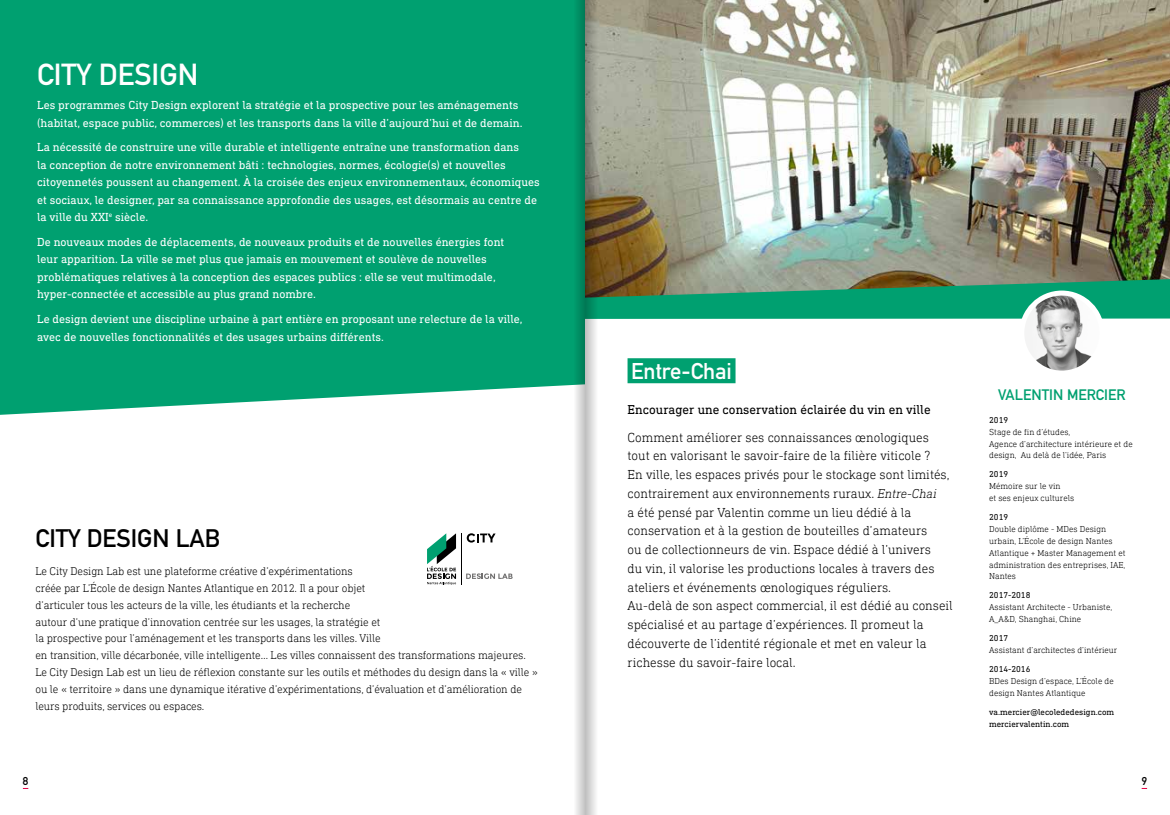
<style>
.page{position:relative;width:1170px;height:815px;background:#fff}
.page>*{position:absolute;margin:0;border:0;box-sizing:border-box;transform-origin:0 0}
.t1{font:700 30px "DIN Alternate";color:#fff}
.t2{font:700 25px "DIN Alternate";color:#000}
.t3{font:700 22.5px "DIN Alternate";color:#fff}
.t4{font:700 15px "DIN Alternate";color:#00a070}
.t5{font:300 13.12px/18.8px "DIN Next Slab W04";color:#000}
.t6{font:13.12px "DIN Next Slab W04";color:#000}
.t7{font:11.88px/17.5px "DIN Next Slab W04";color:#fff}
.t8{font:300 11.25px/16.9px "DIN Next Slab W04";letter-spacing:-.01em;color:#000}
.t9{font:700 11.25px "DIN Alternate";color:#000}
.t10{font:300 8.75px/11.9px "DIN Next Slab W04";color:#000}
.t11{font:8.75px/11.9px "DIN Next Slab W04";color:#000}
.s1{font-style:italic}
</style>
<div class="page">
<div style="left:0;top:0;width:572px;height:415px;background:#00a070"></div>
<svg style="left:427px;top:533px;width:29px;height:52px"></svg>
<hr style="left:460px;top:533px;width:1px;height:52px;background:#000">
<svg style="left:466px;top:573px;width:46px;height:6px"></svg>
<svg style="left:466px;top:533px;width:29px;height:10px"></svg>
<img style="left:597px;top:0;width:572px;height:279px">
<div style="left:627px;top:358px;width:108px;height:25px;background:#00a070"></div>
<svg style="left:597px;top:279px;width:572px;height:40px"></svg>
<img style="left:1021px;top:293px;width:80px;height:80px;border-radius:40px">
<div style="left:1019px;top:291px;width:85px;height:85px;border:5px solid #fff;border-radius:50%"></div>
<svg style="left:572px;top:0;width:25px;height:815px"></svg>
<h1 class="t1" style="left:37px;top:51px;width:162px">CITY DESIGN</h1>
<p class="t7" style="left:37px;top:96px;width:487px">Les programmes City Design explorent la stratégie et la prospective pour les aménagements (habitat, espace public, commerces) et les transports dans la ville d’aujourd’hui et de demain.</p>
<p class="t7" style="left:37px;top:138px;width:504px">La nécessité de construire une ville durable et intelligente entraîne une transformation dans<br>la conception de notre environnement bâti : technologies, normes, écologie(s) et nouvelles citoyennetés poussent au changement. À la croisée des enjeux environnementaux, économiques et sociaux, le designer, par sa connaissance approfondie des usages, est désormais au centre de la ville du XXI<sup>e</sup> siècle.</p>
<p class="t7" style="left:37px;top:233px;width:468px">De nouveaux modes de déplacements, de nouveaux produits et de nouvelles énergies font leur apparition. La ville se met plus que jamais en mouvement et soulève de nouvelles problématiques relatives à la conception des espaces publics : elle se veut multimodale, hyper-connectée et accessible au plus grand nombre.</p>
<p class="t7" style="left:37px;top:310px;width:487px">Le design devient une discipline urbaine à part entière en proposant une relecture de la ville, avec de nouvelles fonctionnalités et des usages urbains différents.</p>
<h2 class="t2" style="left:35px;top:520px;width:186px">CITY DESIGN LAB</h2>
<p class="t8" style="left:35px;top:562px;width:504px">Le City Design Lab est une plateforme créative d’expérimentations<br>créée par L’École de design Nantes Atlantique en 2012. Il a pour objet<br>d’articuler tous les acteurs de la ville, les étudiants et la recherche<br>autour d’une pratique d’innovation centrée sur les usages, la stratégie et<br>la prospective pour l’aménagement et les transports dans les villes. Ville<br>en transition, ville décarbonée, ville intelligente… Les villes connaissent des transformations majeures.<br>Le City Design Lab est un lieu de réflexion constante sur les outils et méthodes du design dans la « ville » ou le « territoire » dans une dynamique itérative d’expérimentations, d’évaluation et d’amélioration de leurs produits, services ou espaces.</p>
<h3 class="t3" style="left:631px;top:354px;width:102px">Entre-Chai</h3>
<p class="t6" style="left:627px;top:402px;width:304px">Encourager une conservation éclairée du vin en ville</p>
<p class="t5" style="left:627px;top:428px;width:327px">Comment améliorer ses connaissances œnologiques tout en valorisant le savoir-faire de la filière viticole ?<br>En ville, les espaces privés pour le stockage sont limités, contrairement aux environnements ruraux. <span class="s1">Entre-Chai<br></span>a été pensé par Valentin comme un lieu dédié à la conservation et à la gestion de bouteilles d’amateurs<br>ou de collectionneurs de vin. Espace dédié à l’univers<br>du vin, il valorise les productions locales à travers des ateliers et événements œnologiques réguliers.<br>Au-delà de son aspect commercial, il est dédié au conseil spécialisé et au partage d’expériences. Il promeut la découverte de l’identité régionale et met en valeur la richesse du savoir-faire local.</p>
<p class="t4" style="left:998px;top:384px;width:129px">VALENTIN MERCIER</p>
<p class="t11" style="left:989px;top:414px;width:20px">2019</p>
<p class="t10" style="left:989px;top:426px;width:145px">Stage de fin d’études,<br>Agence d’architecture intérieure et de design, Au delà de l’idée, Paris</p>
<p class="t11" style="left:989px;top:468px;width:20px">2019</p>
<p class="t10" style="left:989px;top:480px;width:87px">Mémoire sur le vin<br>et ses enjeux culturels</p>
<p class="t11" style="left:989px;top:511px;width:20px">2019</p>
<p class="t10" style="left:989px;top:523px;width:138px">Double diplôme - MDes Design urbain, L’École de design Nantes<br>Atlantique + Master Management et administration des entreprises, IAE,<br>Nantes</p>
<p class="t11" style="left:989px;top:589px;width:43px">2017-2018</p>
<p class="t10" style="left:989px;top:601px;width:125px">Assistant Architecte - Urbaniste,<br>A_A&amp;D, Shanghai, Chine</p>
<p class="t11" style="left:989px;top:632px;width:20px">2017</p>
<p class="t10" style="left:989px;top:644px;width:130px">Assistant d’architectes d’intérieur</p>
<p class="t11" style="left:989px;top:663px;width:43px">2014-2016</p>
<p class="t10" style="left:989px;top:675px;width:126px">BDes Design d’espace, L’École de design Nantes Atlantique</p>
<p class="t11" style="left:989px;top:706px;width:127px">va.mercier@lecolededesign.com merciervalentin.com</p>
<p class="t9" style="left:23px;top:772px;width:7px">8</p>
<p class="t9" style="left:1141px;top:772px;width:7px">9</p>
</div>
